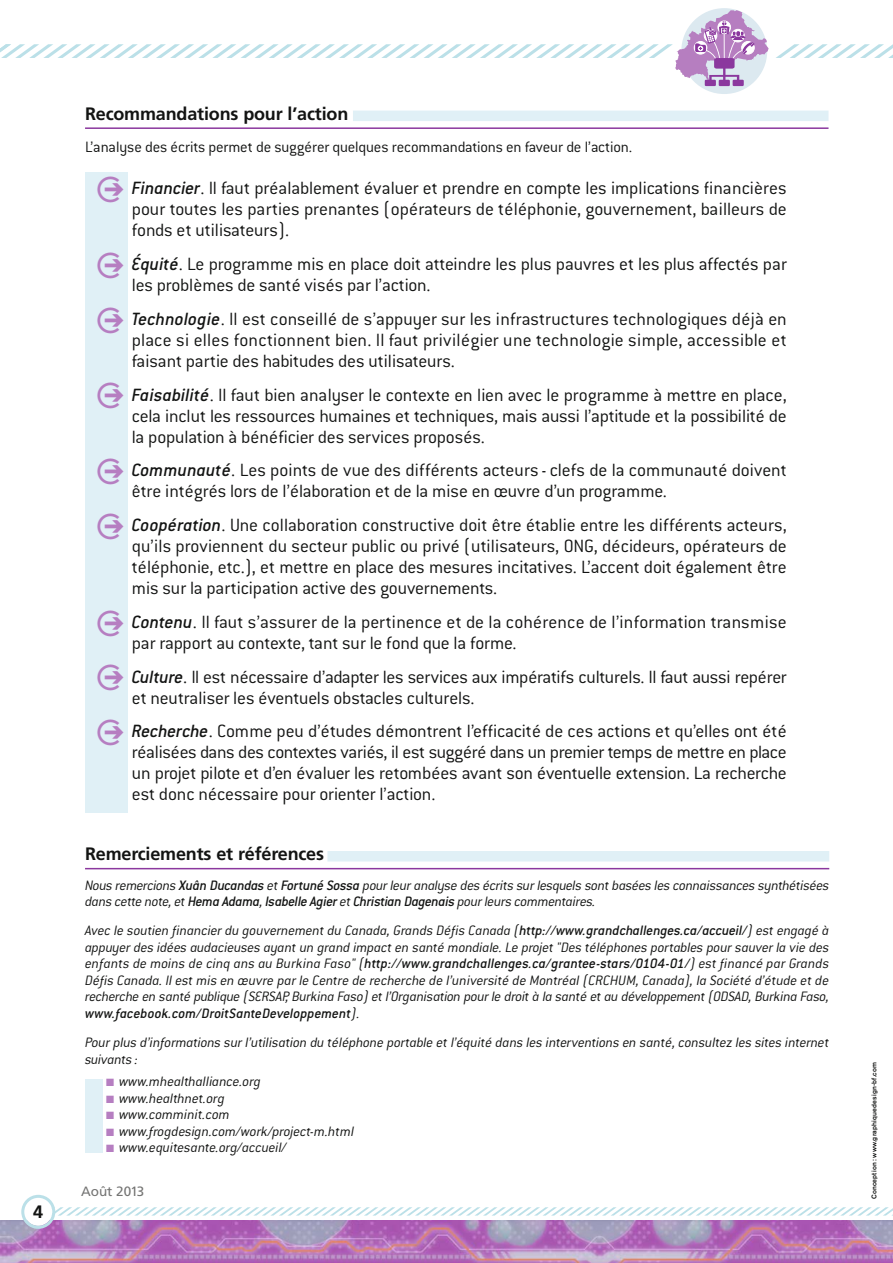
<style>
.page{position:relative;width:893px;height:1263px;background:#fff}
.page>*{position:absolute;margin:0;border:0;box-sizing:border-box;transform-origin:0 0}
.t1{font:300 19.5px/21px "Conduit ITC";letter-spacing:-.005em;color:#131413;text-align:justify}
.t2{font:700 18px "Frutiger";letter-spacing:-.01em;color:#131413}
.t3{font:300 16.5px "Conduit ITC";letter-spacing:-.01em;color:#131413}
.t4{font:italic 300 15px/16.5px "Conduit ITC";letter-spacing:-.01em;color:#131413}
.t5{font:13.5px "Frutiger";color:#747473}
.t6{font:500 6.75px "Akzidenz Grotesk BE";letter-spacing:.025em;color:#131413}
.s1{font-family:"Bundesbahn Pi Three";font-weight:400;font-size:36px;color:#b67ec1}
.s2{font-weight:500;font-style:italic}
.s3{font-weight:500}
.s4{color:#b67ec1}
</style>
<div class="page">
<div style="left:85px;top:172px;width:43px;height:641px;background:#e0f0f6"></div>
<div style="left:353px;top:111px;width:475px;height:10px;background:#e0f0f6"></div>
<hr style="left:85px;top:127px;width:743px;height:2px;background:#8b389e">
<div style="left:327px;top:851px;width:502px;height:11px;background:#e0f0f6"></div>
<hr style="left:85px;top:868px;width:744px;height:1px;background:#8b389e">
<div style="left:85px;top:1079px;width:17px;height:73px;background:#e0f0f6"></div>
<img style="left:0;top:1220px;width:892px;height:43px">
<svg style="left:21px;top:1195px;width:871px;height:34px"></svg>
<div style="left:681px;top:8px;width:86px;height:86px;background:#dce9f0;border-radius:50%"></div>
<svg style="left:0;top:10px;width:768px;height:76px"></svg>
<svg style="left:776px;top:44px;width:116px;height:14px"></svg>
<p class="t2" style="left:33px;top:1204px;width:12px">4</p>
<p class="t2" style="left:85px;top:106px;width:265px">Recommandations pour l’action</p>
<p class="t3" style="left:85px;top:142px;width:548px">L’analyse des écrits permet de suggérer quelques recommandations en faveur de l’action.</p>
<p class="t1" style="left:132px;top:180px;width:656px;text-indent:-36px"><span class="s1">-</span> <span class="s2">Financier</span>. Il faut préalablement évaluer et prendre en compte les implications financières pour toutes les parties prenantes (opérateurs de téléphonie, gouvernement, bailleurs de fonds et utilisateurs).</p>
<p class="t1" style="left:132px;top:256px;width:656px;text-indent:-36px"><span class="s1">-</span> <span class="s2">Équité</span>. Le programme mis en place doit atteindre les plus pauvres et les plus affectés par les problèmes de santé visés par l’action.</p>
<p class="t1" style="left:132px;top:310px;width:656px;text-indent:-36px"><span class="s1">-</span> <span class="s2">Technologie</span>. Il est conseillé de s’appuyer sur les infrastructures technologiques déjà en place si elles fonctionnent bien. Il faut privilégier une technologie simple, accessible et faisant partie des habitudes des utilisateurs.</p>
<p class="t1" style="left:132px;top:386px;width:656px;text-indent:-36px"><span class="s1">-</span> <span class="s2">Faisabilité</span>. Il faut bien analyser le contexte en lien avec le programme à mettre en place, cela inclut les ressources humaines et techniques, mais aussi l’aptitude et la possibilité de la population à bénéficier des services proposés.</p>
<p class="t1" style="left:132px;top:462px;width:656px;text-indent:-36px"><span class="s1">-</span> <span class="s2">Communauté</span>. Les points de vue des différents acteurs - clefs de la communauté doivent être intégrés lors de l’élaboration et de la mise en œuvre d’un programme.</p>
<p class="t1" style="left:132px;top:517px;width:656px;text-indent:-36px"><span class="s1">-</span> <span class="s2">Coopération</span>. Une collaboration constructive doit être établie entre les différents acteurs, qu’ils proviennent du secteur public ou privé (utilisateurs, ONG, décideurs, opérateurs de téléphonie, etc.), et mettre en place des mesures incitatives. L’accent doit également être mis sur la participation active des gouvernements.</p>
<p class="t1" style="left:132px;top:613px;width:656px;text-indent:-36px"><span class="s1">-</span> <span class="s2">Contenu</span>. Il faut s’assurer de la pertinence et de la cohérence de l’information transmise par rapport au contexte, tant sur le fond que la forme.</p>
<p class="t1" style="left:132px;top:668px;width:656px;text-indent:-36px"><span class="s1">-</span> <span class="s2">Culture</span>. Il est nécessaire d’adapter les services aux impératifs culturels. Il faut aussi repérer et neutraliser les éventuels obstacles culturels.</p>
<p class="t1" style="left:132px;top:723px;width:656px;text-indent:-36px"><span class="s1">-</span> <span class="s2">Recherche</span>. Comme peu d’études démontrent l’efficacité de ces actions et qu’elles ont été réalisées dans des contextes variés, il est suggéré dans un premier temps de mettre en place un projet pilote et d’en évaluer les retombées avant son éventuelle extension. La recherche est donc nécessaire pour orienter l’action.</p>
<p class="t2" style="left:85px;top:847px;width:241px">Remerciements et références</p>
<p class="t4" style="left:85px;top:878px;width:746px">Nous remercions <span class="s3">Xuân Ducandas</span> et <span class="s3">Fortuné Sossa</span> pour leur analyse des écrits sur lesquels sont basées les connaissances synthétisées dans cette note, et <span class="s3">Hema Adama</span>, <span class="s3">Isabelle Agier</span> et <span class="s3">Christian Dagenais</span> pour leurs commentaires.</p>
<p class="t4" style="left:85px;top:924px;width:746px;text-align:justify">Avec le soutien financier du gouvernement du Canada, Grands Défis Canada (<span class="s3">http://www.grandchallenges.ca/accueil/</span>) est engagé à appuyer des idées audacieuses ayant un grand impact en santé mondiale. Le projet "Des téléphones portables pour sauver la vie des enfants de moins de cinq ans au Burkina Faso" (<span class="s3">http://www.grandchallenges.ca/grantee-stars/0104-01/</span>) est financé par Grands Défis Canada. Il est mis en œuvre par le Centre de recherche de l’université de Montréal (CRCHUM, Canada), la Société d’étude et de recherche en santé publique (SERSAP, Burkina Faso) et l’Organisation pour le droit à la santé et au développement (ODSAD, Burkina Faso, <span class="s3">www.facebook.com/DroitSanteDeveloppement</span>).</p>
<p class="t4" style="left:85px;top:1036px;width:746px">Pour plus d’informations sur l’utilisation du téléphone portable et l’équité dans les interventions en santé, consultez les sites internet suivants :</p>
<p class="t4" style="left:106px;top:1075px;width:156px"><span class="s4">■</span> www.mhealthalliance.org</p>
<p class="t4" style="left:106px;top:1092px;width:120px"><span class="s4">■</span> www.healthnet.org</p>
<p class="t4" style="left:106px;top:1108px;width:125px"><span class="s4">■</span> www.comminit.com</p>
<p class="t4" style="left:106px;top:1125px;width:249px"><span class="s4">■</span> www.frogdesign.com/work/project-m.html</p>
<p class="t4" style="left:106px;top:1141px;width:182px"><span class="s4">■</span> www.equitesante.org/accueil/</p>
<p class="t5" style="left:81px;top:1186px;width:65px">Août 2013</p>
<p class="t6" style="left:872px;top:1199px;width:138px;rotate:-90deg">Conception : www.graphiquedesign-bf.com</p>
</div>
